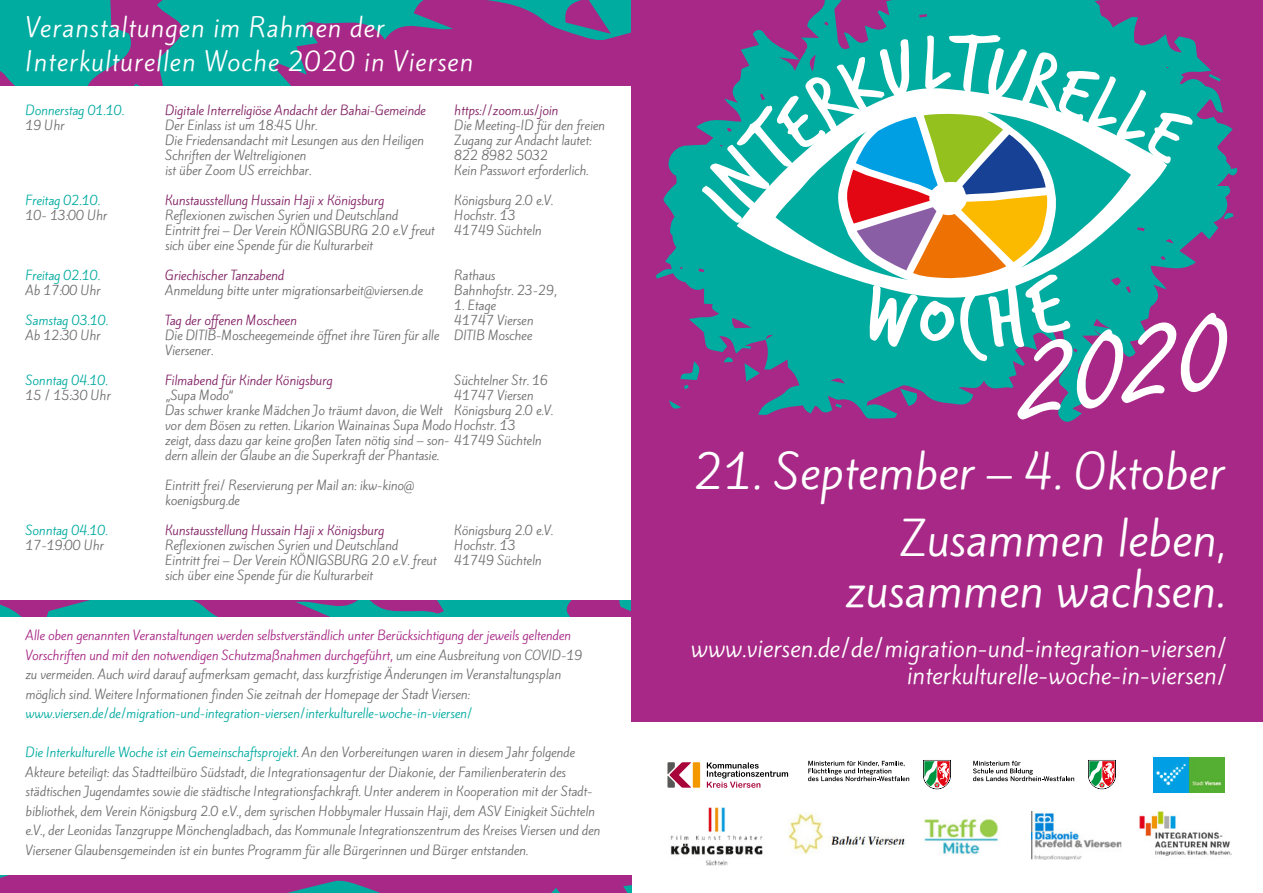
<style>
.page{position:relative;width:1263px;height:893px;background:#fff}
.page>*{position:absolute;margin:0;border:0;box-sizing:border-box;transform-origin:0 0}
.t1{font:43.5px/50.7px "Kite One";color:#fff;text-align:right}
.t2{font:24.15px/34px "Kite One";letter-spacing:.04em;color:#fff}
.t3{font:22.5px/27px "Kite One";color:#fff;text-align:right}
.t4{font:12px/15px "Kite One";letter-spacing:-.01em;color:#706f6f}
.t5{font:12px "Kite One";letter-spacing:-.01em;color:#822265}
.t6{font:12px "Kite One";letter-spacing:-.01em;color:#00aba0}
.s1{color:#a72886}
.s2{color:#00aba0}
.s3{font-size:36.15px}
</style>
<div class="page">
<svg style="left:0;top:0;width:631px;height:85px;background:#536992"></svg>
<svg style="left:563px;top:0;width:48px;height:34px;background:#576592"></svg>
<svg style="left:0;top:876px;width:631px;height:17px;background:#9c3087"></svg>
<svg style="left:0;top:600px;width:631px;height:17px;background:#477294"></svg>
<div style="left:631px;top:0;width:632px;height:722px;background:#a72886"></div>
<svg style="left:656px;top:0;width:581px;height:421px"></svg>
<svg style="left:744px;top:363px;width:16px;height:19px"></svg>
<svg style="left:1208px;top:74px;width:13px;height:8px"></svg>
<svg style="left:669px;top:400px;width:12px;height:10px"></svg>
<svg style="left:724px;top:356px;width:9px;height:6px"></svg>
<svg style="left:680px;top:361px;width:20px;height:28px"></svg>
<svg style="left:737px;top:223px;width:98px;height:75px;background:#43c1b9"></svg>
<svg style="left:702px;top:34px;width:491px;height:189px;background:#52b3b5"></svg>
<img style="left:1139px;top:811px;width:93px;height:45px">
<img style="left:1031px;top:811px;width:90px;height:48px">
<img style="left:670px;top:807px;width:93px;height:59px">
<svg style="left:923px;top:760px;width:28px;height:29px"></svg>
<svg style="left:808px;top:761px;width:101px;height:20px"></svg>
<svg style="left:1088px;top:760px;width:28px;height:29px"></svg>
<svg style="left:973px;top:761px;width:101px;height:20px"></svg>
<svg style="left:707px;top:762px;width:81px;height:26px"></svg>
<div style="left:693px;top:762px;width:7px;height:26px;background:#f49800"></div>
<svg style="left:667px;top:762px;width:24px;height:26px"></svg>
<img style="left:1153px;top:757px;width:72px;height:36px">
<img style="left:788px;top:813px;width:117px;height:42px">
<img style="left:924px;top:819px;width:75px;height:36px">
<svg style="left:835px;top:107px;width:398px;height:313px"></svg>
<h2 class="t2" style="left:26px;top:11px;width:449px">Veranstaltungen im Rahmen der<br>Interkulturellen Woche 2020 in Viersen</h2>
<p class="t6" style="left:26px;top:102px;width:100px">Donnerstag 01.10.</p>
<p class="t4" style="left:26px;top:118px;width:41px">19 Uhr</p>
<p class="t6" style="left:26px;top:192px;width:76px">Freitag 02.10.</p>
<p class="t4" style="left:26px;top:208px;width:83px">10- 13:00 Uhr</p>
<p class="t6" style="left:26px;top:267px;width:76px">Freitag 02.10.</p>
<p class="t4" style="left:26px;top:283px;width:77px">Ab 17:00 Uhr</p>
<p class="t6" style="left:26px;top:312px;width:84px">Samstag 03.10.</p>
<p class="t4" style="left:26px;top:328px;width:77px">Ab 12:30 Uhr</p>
<p class="t6" style="left:26px;top:372px;width:84px">Sonntag 04.10.</p>
<p class="t4" style="left:26px;top:388px;width:87px">15 / 15:30 Uhr</p>
<p class="t6" style="left:26px;top:522px;width:84px">Sonntag 04.10.</p>
<p class="t4" style="left:26px;top:538px;width:80px">17-19:00 Uhr</p>
<p class="t5" style="left:454px;top:102px;width:106px">https://zoom.us/join</p>
<p class="t4" style="left:454px;top:118px;width:152px">Die Meeting-ID für den freien<br>Zugang zur Andacht lautet:<br>822 8982 5032<br>Kein Passwort erforderlich.</p>
<p class="t4" style="left:454px;top:193px;width:100px">Königsburg 2.0 e.V.<br>Hochstr. 13<br>41749 Süchteln</p>
<p class="t4" style="left:454px;top:268px;width:104px">Rathaus<br>Bahnhofstr. 23-29,</p>
<p class="t4" style="left:454px;top:298px;width:81px">1. Etage<br>41747 Viersen<br>DITIB Moschee</p>
<p class="t4" style="left:454px;top:373px;width:95px">Süchtelner Str. 16</p>
<p class="t4" style="left:454px;top:388px;width:81px">41747 Viersen</p>
<p class="t4" style="left:454px;top:403px;width:100px">Königsburg 2.0 e.V.</p>
<p class="t4" style="left:165px;top:418px;width:352px">vor dem Bösen zu retten. Likarion Wainainas Supa Modo Hochstr. 13</p>
<p class="t4" style="left:165px;top:433px;width:378px">zeigt, dass dazu gar keine großen Taten nötig sind – son- 41749 Süchteln</p>
<p class="t5" style="left:165px;top:102px;width:262px">Digitale Interreligiöse Andacht der Bahai-Gemeinde</p>
<p class="t4" style="left:165px;top:118px;width:260px">Der Einlass ist um 18:45 Uhr.<br>Die Friedensandacht mit Lesungen aus den Heiligen Schriften der Weltreligionen<br>ist über Zoom US erreichbar.</p>
<p class="t5" style="left:165px;top:192px;width:221px">Kunstausstellung Hussain Haji x Königsburg</p>
<p class="t4" style="left:165px;top:208px;width:271px">Reflexionen zwischen Syrien und Deutschland<br>Eintritt frei – Der Verein KÖNIGSBURG 2.0 e.V freut sich über eine Spende für die Kulturarbeit</p>
<p class="t5" style="left:165px;top:267px;width:121px">Griechischer Tanzabend</p>
<p class="t4" style="left:165px;top:283px;width:259px">Anmeldung bitte unter migrationsarbeit@viersen.de</p>
<p class="t5" style="left:165px;top:312px;width:133px">Tag der offenen Moscheen</p>
<p class="t4" style="left:165px;top:328px;width:276px">Die DITIB-Moscheegemeinde öffnet ihre Türen für alle<br>Viersener.</p>
<p class="t5" style="left:165px;top:372px;width:169px">Filmabend für Kinder Königsburg</p>
<p class="t4" style="left:165px;top:388px;width:279px">„Supa Modo“<br>Das schwer kranke Mädchen Jo träumt davon, die Welt</p>
<p class="t4" style="left:165px;top:448px;width:276px">dern allein der Glaube an die Superkraft der Phantasie.</p>
<p class="t4" style="left:165px;top:478px;width:251px">Eintritt frei/ Reservierung per Mail an: ikw-kino@ koenigsburg.de</p>
<p class="t5" style="left:165px;top:522px;width:221px">Kunstausstellung Hussain Haji x Königsburg</p>
<p class="t4" style="left:165px;top:538px;width:273px">Reflexionen zwischen Syrien und Deutschland<br>Eintritt frei – Der Verein KÖNIGSBURG 2.0 e.V. freut sich über eine Spende für die Kulturarbeit</p>
<p class="t4" style="left:454px;top:523px;width:100px">Königsburg 2.0 e.V.<br>Hochstr. 13<br>41749 Süchteln</p>
<p class="t4" style="left:26px;top:626px;width:558px;line-height:19.5px"><span class="s1">Alle oben genannten Veranstaltungen werden selbstverständlich unter Berücksichtigung der jeweils geltenden Vorschriften und mit den notwendigen Schutzmaßnahmen durchgeführt,</span> um eine Ausbreitung von COVID-19 zu vermeiden. Auch wird darauf aufmerksam gemacht, dass kurzfristige Änderungen im Veranstaltungsplan möglich sind. Weitere Informationen finden Sie zeitnah der Homepage der Stadt Viersen:</p>
<p class="t6" style="left:26px;top:705px;width:449px">www.viersen.de/de/migration-und-integration-viersen/interkulturelle-woche-in-viersen/</p>
<p class="t4" style="left:26px;top:743px;width:576px;line-height:19.5px"><span class="s2">Die Interkulturelle Woche ist ein Gemeinschaftsprojekt</span>. An den Vorbereitungen waren in diesem Jahr folgende Akteure beteiligt: das Stadtteilbüro Südstadt, die Integrationsagentur der Diakonie, der Familienberaterin des städtischen Jugendamtes sowie die städtische Integrationsfachkraft. Unter anderem in Kooperation mit der Stadt&shy;bibliothek, dem Verein Königsburg 2.0 e.V., dem syrischen Hobbymaler Hussain Haji, dem ASV Einigkeit Süchteln e.V., der Leonidas Tanzgruppe Mönchengladbach, das Kommunale Integrationszentrum des Kreises Viersen und den Viersener Glaubensgemeinden ist ein buntes Programm für alle Bürgerinnen und Bürger entstanden.</p>
<h1 class="t1" style="left:694px;top:448px;width:532px">21. September – 4. Oktober</h1>
<h1 class="t1" style="left:845px;top:515px;width:381px">Zusammen leben<span class="s3">, </span>zusammen wachsen.</h1>
<h3 class="t3" style="left:691px;top:635px;width:538px">www.viersen.de/de/migration-und-integration-viersen/ interkulturelle-woche-in-viersen/</h3>
</div>
